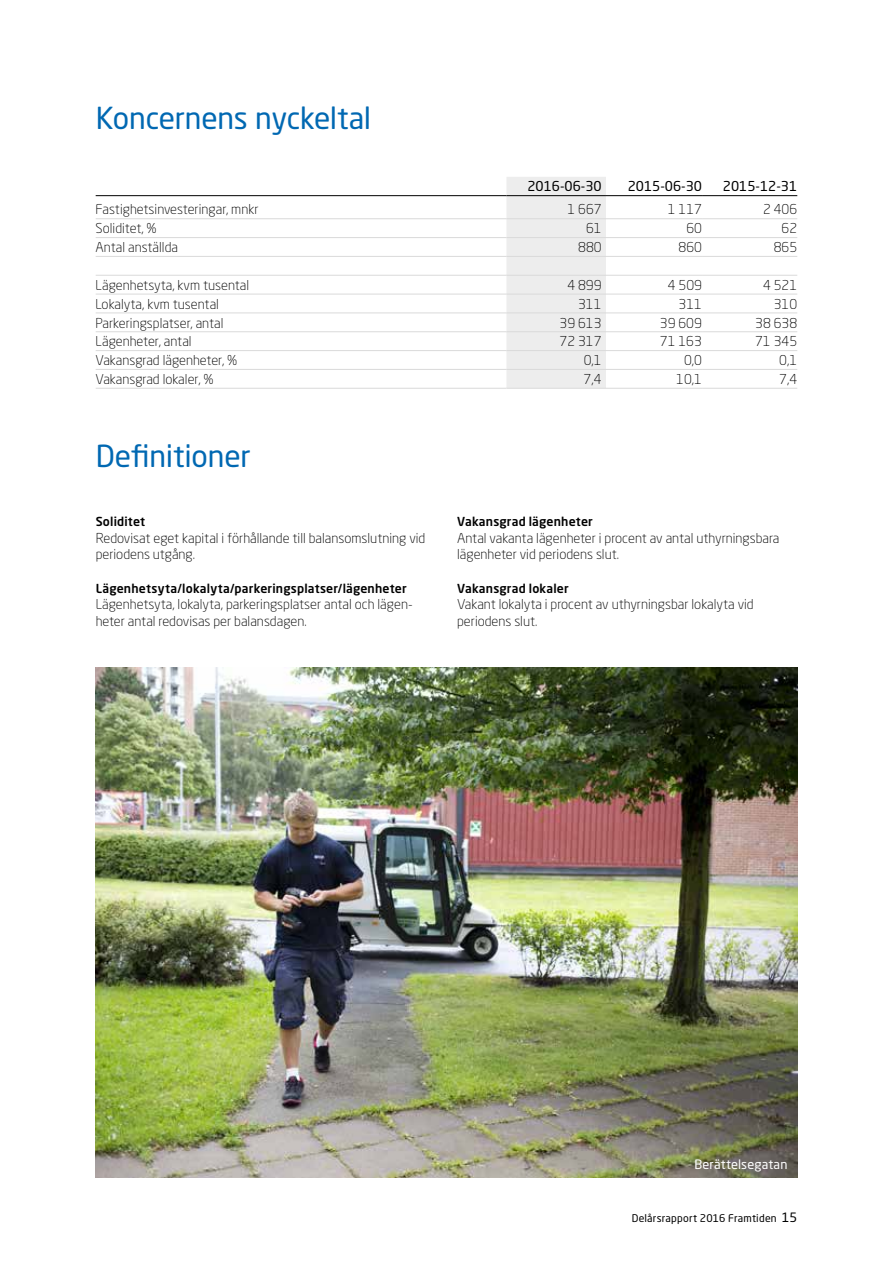
<style>
.page{position:relative;width:893px;height:1263px;background:#fff}
.page>*{position:absolute;margin:0;border:0;box-sizing:border-box;transform-origin:0 0}
.t1{font:30px "Neo Sans Std";letter-spacing:-.01em;color:#0068b2}
.t2{font:300 13.5px/16.5px "Neo Sans Std";color:#000}
.t3{font:13.5px "Neo Sans Std";color:#000}
.t4{font:12.75px "Neo Sans Std";letter-spacing:.01em;color:#fff}
.t5{font:500 12.3px "Neo Sans Std";letter-spacing:.015em;color:#000}
.t6{font:10.5px "Neo Sans Std";letter-spacing:.02em;color:#000}
.s1{font-size:12.75px}
</style>
<div class="page">
<div style="left:506px;top:177px;width:100px;height:211px;background:#ededed"></div>
<hr style="left:96px;top:218px;width:410px;height:1px;background:#dadada">
<hr style="left:506px;top:218px;width:100px;height:1px;background:#dadada">
<hr style="left:606px;top:218px;width:96px;height:1px;background:#dadada">
<hr style="left:702px;top:218px;width:95px;height:1px;background:#dadada">
<hr style="left:96px;top:237px;width:410px;height:1px;background:#dadada">
<hr style="left:506px;top:237px;width:100px;height:1px;background:#dadada">
<hr style="left:606px;top:237px;width:96px;height:1px;background:#dadada">
<hr style="left:702px;top:237px;width:95px;height:1px;background:#dadada">
<hr style="left:96px;top:256px;width:410px;height:1px;background:#dadada">
<hr style="left:506px;top:256px;width:100px;height:1px;background:#dadada">
<hr style="left:606px;top:256px;width:96px;height:1px;background:#dadada">
<hr style="left:702px;top:256px;width:95px;height:1px;background:#dadada">
<hr style="left:96px;top:275px;width:410px;height:1px;background:#dadada">
<hr style="left:506px;top:275px;width:100px;height:1px;background:#dadada">
<hr style="left:606px;top:275px;width:96px;height:1px;background:#dadada">
<hr style="left:702px;top:275px;width:95px;height:1px;background:#dadada">
<hr style="left:96px;top:294px;width:410px;height:1px;background:#dadada">
<hr style="left:506px;top:294px;width:100px;height:1px;background:#dadada">
<hr style="left:606px;top:294px;width:96px;height:1px;background:#dadada">
<hr style="left:702px;top:294px;width:95px;height:1px;background:#dadada">
<hr style="left:96px;top:313px;width:410px;height:1px;background:#dadada">
<hr style="left:506px;top:313px;width:100px;height:1px;background:#dadada">
<hr style="left:606px;top:313px;width:96px;height:1px;background:#dadada">
<hr style="left:702px;top:313px;width:95px;height:1px;background:#dadada">
<hr style="left:96px;top:331px;width:410px;height:1px;background:#dadada">
<hr style="left:506px;top:331px;width:100px;height:1px;background:#dadada">
<hr style="left:606px;top:331px;width:96px;height:1px;background:#dadada">
<hr style="left:702px;top:331px;width:95px;height:1px;background:#dadada">
<hr style="left:96px;top:350px;width:410px;height:1px;background:#dadada">
<hr style="left:506px;top:350px;width:100px;height:1px;background:#dadada">
<hr style="left:606px;top:350px;width:96px;height:1px;background:#dadada">
<hr style="left:702px;top:350px;width:95px;height:1px;background:#dadada">
<hr style="left:96px;top:369px;width:410px;height:1px;background:#dadada">
<hr style="left:506px;top:369px;width:100px;height:1px;background:#dadada">
<hr style="left:606px;top:369px;width:96px;height:1px;background:#dadada">
<hr style="left:702px;top:369px;width:95px;height:1px;background:#dadada">
<hr style="left:96px;top:388px;width:410px;height:1px;background:#dadada">
<hr style="left:506px;top:388px;width:100px;height:1px;background:#dadada">
<hr style="left:606px;top:388px;width:96px;height:1px;background:#dadada">
<hr style="left:702px;top:388px;width:95px;height:1px;background:#dadada">
<hr style="left:96px;top:195px;width:410px;height:1px;background:#000">
<hr style="left:506px;top:195px;width:100px;height:1px;background:#000">
<hr style="left:606px;top:195px;width:96px;height:1px;background:#000">
<hr style="left:702px;top:195px;width:95px;height:1px;background:#000">
<img style="left:96px;top:668px;width:701px;height:510px">
<h1 class="t1" style="left:96px;top:100px;width:277px">Koncernens nyckeltal</h1>
<p class="t3" style="left:527px;top:178px;width:76px">2016-06-30</p>
<p class="t3" style="left:628px;top:178px;width:76px">2015-06-30</p>
<p class="t3" style="left:723px;top:178px;width:76px">2015-12-31</p>
<p class="t2" style="left:96px;top:201px;width:164px">Fastighetsinvesteringar, mnkr</p>
<p class="t2" style="left:567px;top:201px;width:36px">1 667</p>
<p class="t2" style="left:668px;top:201px;width:36px">1 117</p>
<p class="t2" style="left:763px;top:201px;width:36px">2 406</p>
<p class="t2" style="left:96px;top:220px;width:63px">Soliditet, %</p>
<p class="t2" style="left:586px;top:220px;width:17px">61</p>
<p class="t2" style="left:686px;top:220px;width:17px">60</p>
<p class="t2" style="left:782px;top:220px;width:17px">62</p>
<p class="t2" style="left:96px;top:239px;width:84px">Antal anställda</p>
<p class="t2" style="left:578px;top:239px;width:25px">880</p>
<p class="t2" style="left:678px;top:239px;width:25px">860</p>
<p class="t2" style="left:774px;top:239px;width:25px">865</p>
<p class="t2" style="left:96px;top:277px;width:155px">Lägenhetsyta, kvm tusental</p>
<p class="t2" style="left:567px;top:277px;width:36px">4 899</p>
<p class="t2" style="left:668px;top:277px;width:36px">4 509</p>
<p class="t2" style="left:763px;top:277px;width:36px">4 521</p>
<p class="t2" style="left:96px;top:295px;width:125px">Lokalyta, kvm tusental</p>
<p class="t2" style="left:578px;top:295px;width:25px">311</p>
<p class="t2" style="left:678px;top:295px;width:25px">311</p>
<p class="t2" style="left:774px;top:295px;width:25px">310</p>
<p class="t2" style="left:96px;top:314px;width:129px">Parkeringsplatser, antal</p>
<p class="t2" style="left:560px;top:314px;width:44px">39 613</p>
<p class="t2" style="left:660px;top:314px;width:44px">39 609</p>
<p class="t2" style="left:755px;top:314px;width:44px">38 638</p>
<p class="t2" style="left:96px;top:333px;width:98px">Lägenheter, antal</p>
<p class="t2" style="left:560px;top:333px;width:44px">72 317</p>
<p class="t2" style="left:660px;top:333px;width:44px">71 163</p>
<p class="t2" style="left:755px;top:333px;width:44px">71 345</p>
<p class="t2" style="left:96px;top:352px;width:143px">Vakansgrad lägenheter, %</p>
<p class="t2" style="left:584px;top:352px;width:19px">0,1</p>
<p class="t2" style="left:684px;top:352px;width:19px">0,0</p>
<p class="t2" style="left:779px;top:352px;width:19px">0,1</p>
<p class="t2" style="left:96px;top:371px;width:120px">Vakansgrad lokaler, %</p>
<p class="t2" style="left:584px;top:371px;width:19px">7,4</p>
<p class="t2" style="left:676px;top:371px;width:27px">10,1</p>
<p class="t2" style="left:779px;top:371px;width:19px">7,4</p>
<h1 class="t1" style="left:96px;top:438px;width:156px">Definitioner</h1>
<p class="t5" style="left:96px;top:514px;width:51px">Soliditet</p>
<p class="t2" style="left:96px;top:529px;width:331px">Redovisat eget kapital i förhållande till balansomslutning vid periodens utgång.</p>
<p class="t5" style="left:96px;top:581px;width:313px">Lägenhetsyta/lokalyta/parkeringsplatser/lägenheter</p>
<p class="t2" style="left:96px;top:596px;width:318px">Lägenhetsyta, lokalyta, parkeringsplatser antal och lägen&shy;heter antal redovisas per balansdagen.</p>
<p class="t5" style="left:457px;top:514px;width:137px">Vakansgrad lägenheter</p>
<p class="t2" style="left:457px;top:529px;width:324px">Antal vakanta lägenheter i procent av antal uthyrningsbara lägenheter vid periodens slut.</p>
<p class="t5" style="left:457px;top:581px;width:113px">Vakansgrad lokaler</p>
<p class="t2" style="left:457px;top:596px;width:298px">Vakant lokalyta i procent av uthyrningsbar lokalyta vid periodens slut.</p>
<p class="t4" style="left:694px;top:1156px;width:95px">Berättelsegatan</p>
<p class="t6" style="left:632px;top:1211px;width:167px">Delårsrapport 2016 Framtiden <span class="s1">15</span></p>
</div>
